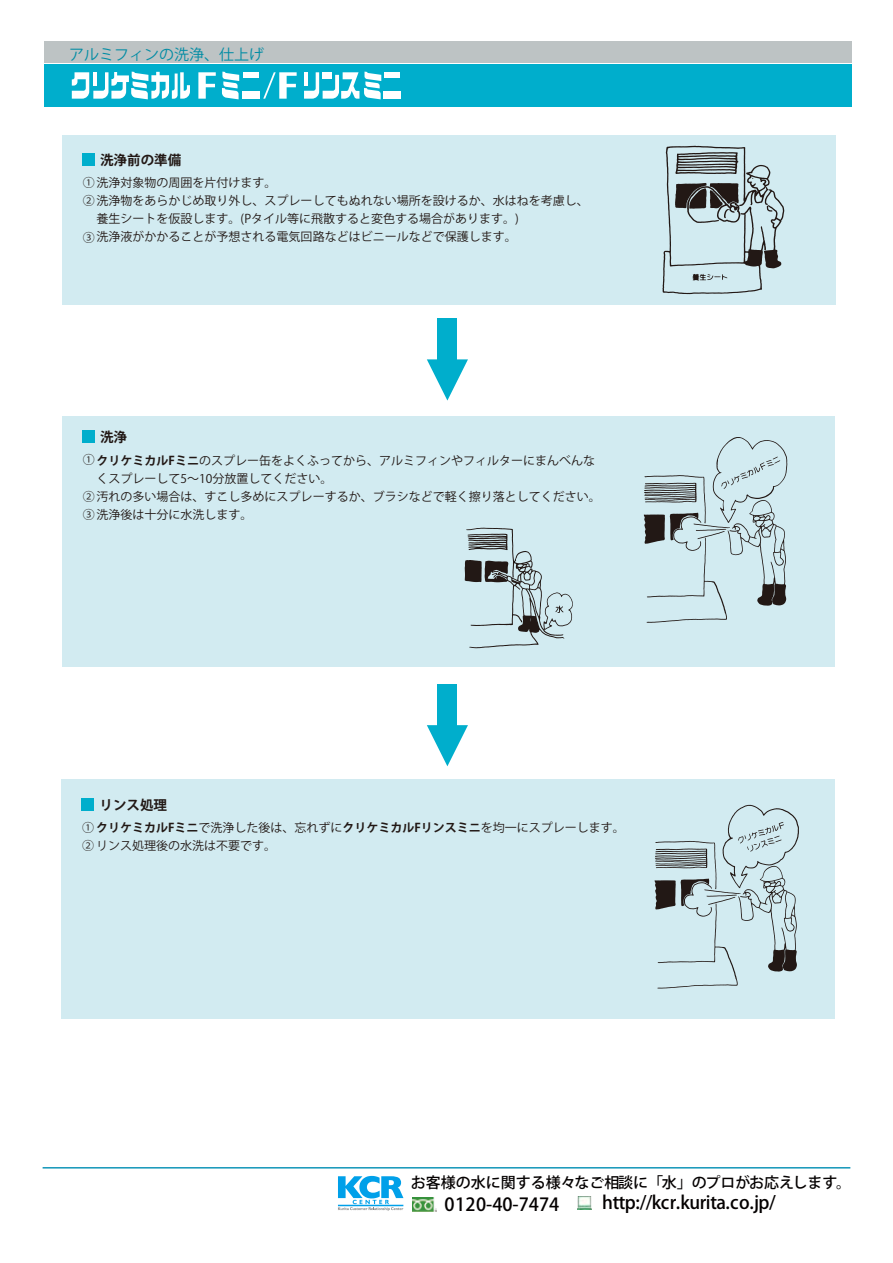
<style>
.page{position:relative;width:893px;height:1263px;background:#fff}
.page>*{position:absolute;margin:0;border:0;box-sizing:border-box;transform-origin:0 0}
.t1{font:500 18px "Koz Go Pro";letter-spacing:-.015em;color:#040000}
.t2{font:500 15px "Koz Go Pro";color:#040000}
.t3{font:15px "Koz Go Pro";color:#008ca4}
.t4{font:700 13.5px "Koz Go Pro";color:#221815}
.t5{font:12px/18px "Koz Go Pro";color:#221815}
.s1{font-weight:700}
</style>
<div class="page">
<div style="left:62px;top:135px;width:774px;height:169px;background:#d2ebf1"></div>
<div style="left:44px;top:42px;width:808px;height:21px;background:#bdc3c4"></div>
<div style="left:44px;top:65px;width:808px;height:42px;background:#00aecc"></div>
<div style="left:82px;top:153px;width:13px;height:13px;background:#00aecc"></div>
<div style="left:62px;top:416px;width:772px;height:251px;background:#d2ebf1"></div>
<div style="left:438px;top:319px;width:19px;height:43px;background:#00aecc"></div>
<svg style="left:427px;top:359px;width:41px;height:42px"></svg>
<div style="left:82px;top:430px;width:13px;height:13px;background:#00aecc"></div>
<svg style="left:662px;top:146px;width:122px;height:148px"></svg>
<div style="left:61px;top:779px;width:774px;height:240px;background:#d2ebf1"></div>
<div style="left:81px;top:798px;width:13px;height:13px;background:#00aecc"></div>
<div style="left:438px;top:685px;width:19px;height:43px;background:#00aecc"></div>
<svg style="left:427px;top:725px;width:41px;height:41px"></svg>
<svg style="left:198px;top:72px;width:18px;height:27px"></svg>
<svg style="left:72px;top:72px;width:118px;height:27px"></svg>
<div style="left:242px;top:91px;width:18px;height:8px;background:#fff"></div>
<div style="left:243px;top:72px;width:16px;height:5px;background:#fff"></div>
<svg style="left:222px;top:72px;width:17px;height:27px"></svg>
<div style="left:383px;top:91px;width:17px;height:8px;background:#fff"></div>
<div style="left:384px;top:72px;width:15px;height:5px;background:#fff"></div>
<svg style="left:304px;top:72px;width:77px;height:27px"></svg>
<svg style="left:263px;top:72px;width:34px;height:27px"></svg>
<svg style="left:644px;top:437px;width:143px;height:186px"></svg>
<svg style="left:465px;top:528px;width:108px;height:120px"></svg>
<svg style="left:655px;top:805px;width:144px;height:183px"></svg>
<hr style="left:43px;top:1167px;width:807px;height:1px;background:#1196b9">
<img style="left:413px;top:1198px;width:24px;height:13px">
<svg style="left:338px;top:1176px;width:65px;height:35px"></svg>
<img style="left:578px;top:1196px;width:14px;height:14px">
<p class="t3" style="left:69px;top:44px;width:197px">アルミフィンの洗浄、仕上げ</p>
<p class="t4" style="left:100px;top:151px;width:82px">洗浄前の準備</p>
<p class="t5" style="left:83px;top:174px;width:195px">① 洗浄対象物の周囲を片付けます。</p>
<p class="t5" style="left:83px;top:192px;width:507px">② 洗浄物をあらかじめ取り外し、スプレーしてもぬれない場所を設けるか、水はねを考慮し、</p>
<p class="t5" style="left:97px;top:210px;width:424px">養生シートを仮設します。(Pタイル等に飛散すると変色する場合があります。)</p>
<p class="t5" style="left:83px;top:228px;width:435px">③ 洗浄液がかかることが予想される電気回路などはビニールなどで保護します。</p>
<p class="t4" style="left:100px;top:429px;width:28px">洗浄</p>
<p class="t5" style="left:83px;top:451px;width:514px">① <span class="s1">クリケミカルFミニ</span>のスプレー缶をよくふってから、アルミフィンやフィルターにまんべんな</p>
<p class="t5" style="left:97px;top:469px;width:237px">くスプレーして5～10分放置してください。</p>
<p class="t5" style="left:83px;top:487px;width:519px">② 汚れの多い場合は、すこし多めにスプレーするか、ブラシなどで軽く擦り落としてください。</p>
<p class="t5" style="left:83px;top:505px;width:171px">③ 洗浄後は十分に水洗します。</p>
<p class="t4" style="left:100px;top:796px;width:69px">リンス処理</p>
<p class="t5" style="left:82px;top:819px;width:544px">① <span class="s1">クリケミカルFミニ</span>で洗浄した後は、忘れずに<span class="s1">クリケミカルFリンスミニ</span>を均一にスプレーします。<br>② リンス処理後の水洗は不要です。</p>
<p class="t2" style="left:411px;top:1173px;width:442px">お客様の水に関する様々なご相談に「水」のプロがお応えします。</p>
<h1 class="t1" style="left:445px;top:1192px;width:116px">0120-40-7474</h1>
<h1 class="t1" style="left:602px;top:1191px;width:175px">http://kcr.kurita.co.jp/</h1>
</div>
